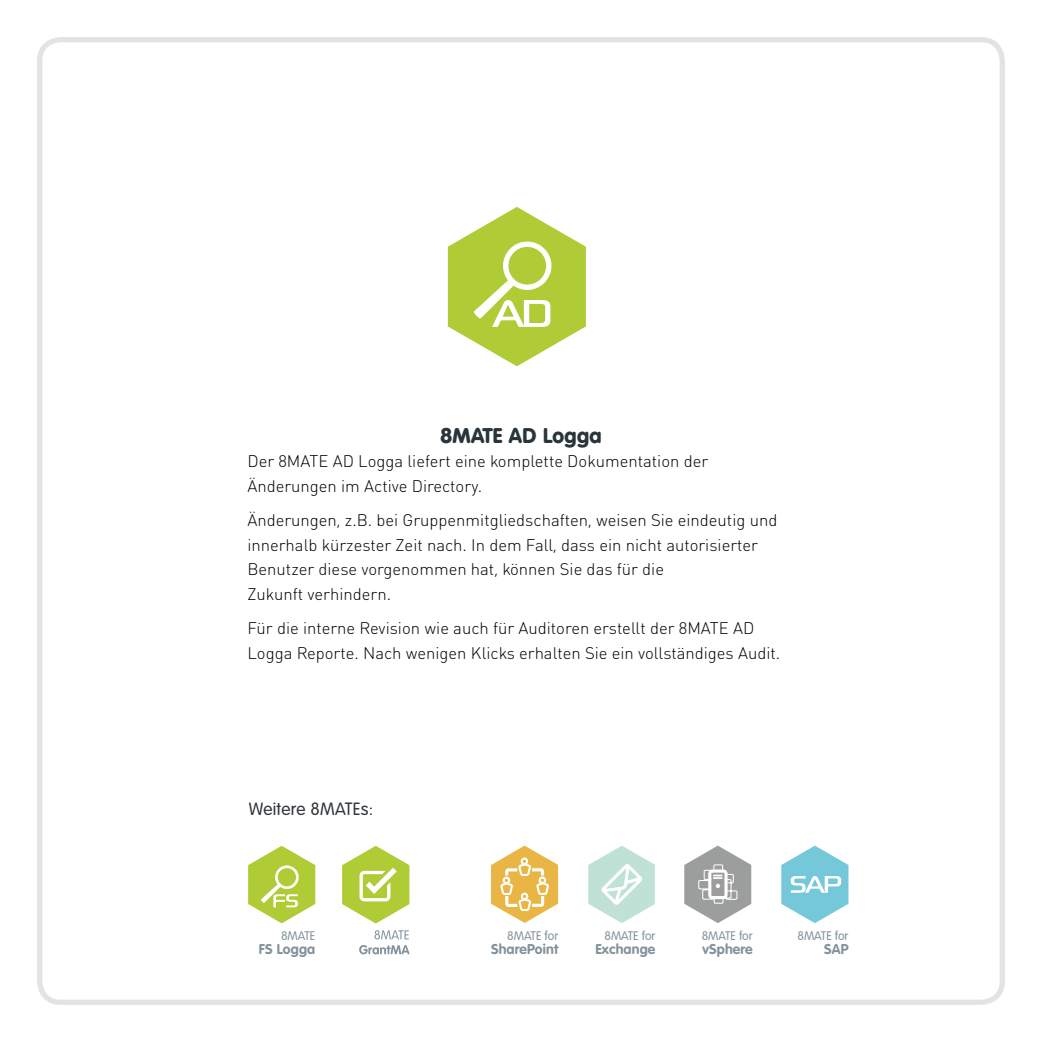
<style>
.page{position:relative;width:1042px;height:1042px;background:#fff}
.page>*{position:absolute;margin:0;border:0;box-sizing:border-box;transform-origin:0 0}
.t1{font:900 21px "VAG Rounded Std";letter-spacing:.015em;color:#29353a}
.t2{font:300 17.5px "VAG Rounded Std";letter-spacing:.015em;color:#30353a}
.t3{font:300 16.62px/24.5px "DIN Round Pro";color:#000}
.t4{font:700 14px "VAG Rounded Std";letter-spacing:.01em;color:#83929b}
.t5{font:300 12.25px "VAG Rounded Std";color:#83929b}
</style>
<div class="page">
<div style="left:37px;top:37px;width:968px;height:968px;border:5px solid #e3e3e3;border-radius:21px"></div>
<svg style="left:248px;top:846px;width:67px;height:77px"></svg>
<svg style="left:374px;top:930px;width:35px;height:9px"></svg>
<svg style="left:359px;top:945px;width:50px;height:9px"></svg>
<svg style="left:342px;top:846px;width:67px;height:77px"></svg>
<svg style="left:491px;top:845px;width:67px;height:78px"></svg>
<svg style="left:588px;top:845px;width:67px;height:78px"></svg>
<svg style="left:684px;top:845px;width:67px;height:78px"></svg>
<svg style="left:781px;top:845px;width:67px;height:78px"></svg>
<svg style="left:448px;top:207px;width:138px;height:159px"></svg>
<p class="t1" style="left:440px;top:423px;width:162px">8MATE AD Logga</p>
<p class="t3" style="left:247px;top:449px;width:462px">Der 8MATE AD Logga liefert eine komplette Dokumentation der<br>Änderungen im Active Directory.</p>
<p class="t3" style="left:247px;top:507px;width:531px">Änderungen, z.B. bei Gruppenmitgliedschaften, weisen Sie eindeutig und innerhalb kürzester Zeit nach. In dem Fall, dass ein nicht autorisierter Benutzer diese vorgenommen hat, können Sie das für die<br>Zukunft verhindern.</p>
<p class="t3" style="left:247px;top:615px;width:534px">Für die interne Revision wie auch für Auditoren erstellt der 8MATE AD<br>Logga Reporte. Nach wenigen Klicks erhalten Sie ein vollständiges Audit.</p>
<p class="t2" style="left:249px;top:798px;width:126px">Weitere 8MATEs:</p>
<p class="t5" style="left:281px;top:929px;width:36px">8MATE</p>
<p class="t4" style="left:259px;top:941px;width:58px">FS Logga</p>
<p class="t5" style="left:507px;top:928px;width:52px">8MATE for</p>
<p class="t4" style="left:491px;top:941px;width:69px">SharePoint</p>
<p class="t5" style="left:604px;top:928px;width:52px">8MATE for</p>
<p class="t4" style="left:595px;top:941px;width:62px">Exchange</p>
<p class="t5" style="left:702px;top:928px;width:52px">8MATE for</p>
<p class="t4" style="left:702px;top:941px;width:52px">vSphere</p>
<p class="t5" style="left:797px;top:928px;width:52px">8MATE for</p>
<p class="t4" style="left:824px;top:941px;width:26px">SAP</p>
</div>
